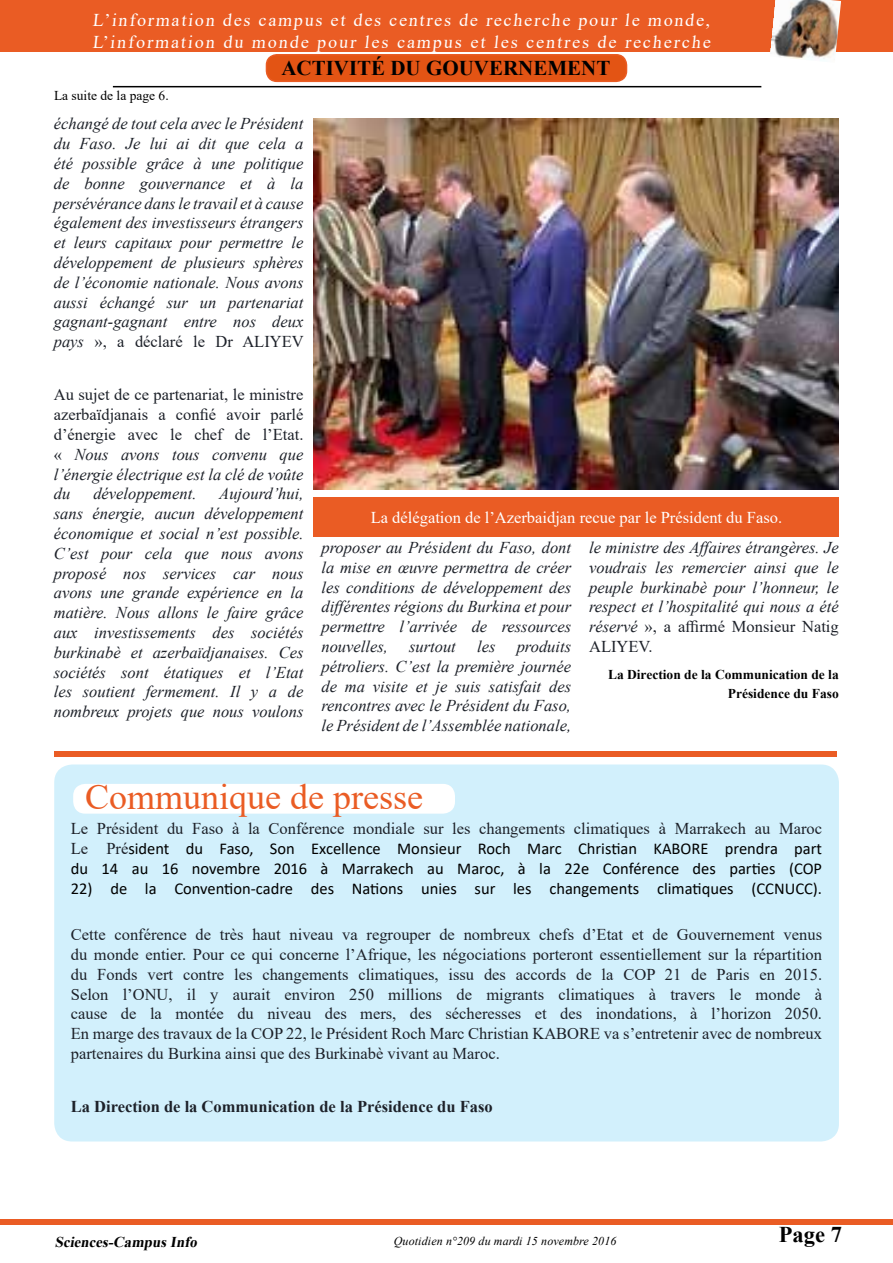
<style>
.page{position:relative;width:893px;height:1263px;background:#fff}
.page>*{position:absolute;margin:0;border:0;box-sizing:border-box;transform-origin:0 0}
.t1{font:36px "Times New Roman";color:#ea5c24}
.t2{font:700 22.5px "Times New Roman";color:#000}
.t3{font:700 21px "Times New Roman";color:#000}
.t4{font:18px/21.6px "Times New Roman";letter-spacing:.105em;color:#fff}
.t5{font:italic 16.5px/19.8px "Times New Roman";color:#1d2129;text-align:justify}
.t6{font:16.5px/19.8px "Times New Roman";color:#1d2129;text-align:justify}
.t7{font:16.5px/19.8px "Calibri";color:#000}
.t8{font:16.5px "Times New Roman";color:#fff}
.t9{font:700 16.5px "Times New Roman";color:#1d2129}
.t10{font:italic 700 15px "Times New Roman";color:#000}
.t11{font:700 13.5px/19.8px "Times New Roman";color:#000;text-align:right}
.t12{font:13.5px "Times New Roman";color:#000}
.t13{font:italic 12px "Times New Roman";letter-spacing:.01em;color:#000}
.s1{font-style:normal}
.s2{font-style:italic}
.s3{font-family:"Times New Roman";color:#1d2129}
</style>
<div class="page">
<div style="left:0;top:1219px;width:893px;height:6px;background:#ea5c24"></div>
<div style="left:54px;top:764px;width:785px;height:377px;background:#d2f0fc;border-radius:18px"></div>
<hr style="left:113px;top:86px;width:648px;height:1px;background:#000">
<div style="left:0;top:0;width:893px;height:51px;background:#ea5c24"></div>
<img style="left:770px;top:0;width:71px;height:61px">
<div style="left:266px;top:55px;width:360px;height:26px;background:#e35414;border-radius:10px"></div>
<div style="left:266px;top:54px;width:361px;height:28px;border:2px solid #ea5c24;border-radius:10px"></div>
<img style="left:314px;top:118px;width:525px;height:371px">
<div style="left:314px;top:498px;width:525px;height:39px;background:#ea5c24"></div>
<div style="left:73px;top:784px;width:382px;height:30px;background:#fff;border-radius:12px"></div>
<div style="left:54px;top:751px;width:782px;height:6px;background:#ea5c24"></div>
<p class="t4" style="left:92px;top:9px;width:622px">L’information des campus et des centres de recherche pour le monde,<br>L’information du monde pour les campus et les centres de recherche</p>
<p class="t3" style="left:281px;top:53px;width:331px">ACTIVITÉ DU GOUVERNEMENT</p>
<p class="t12" style="left:54px;top:86px;width:116px">La suite de la page 6.</p>
<p class="t5" style="left:54px;top:114px;width:251px">échangé de tout cela avec le Président du Faso. Je lui ai dit que cela a été possible grâce à une politique de bonne gouvernance et à la persévérance dans le travail et à cause également des investisseurs étrangers et leurs capitaux pour permettre le développement de plusieurs sphères de l’économie nationale. Nous avons aussi échangé sur un partenariat gagnant-gagnant entre nos deux pays <span class="s1">», a déclaré le Dr ALIYEV</span></p>
<p class="t6" style="left:54px;top:384px;width:251px">Au sujet de ce partenariat, le ministre azerbaïdjanais a confié avoir parlé d’énergie avec le chef de l’Etat. « <span class="s2">Nous avons tous convenu que l’énergie électrique est la clé de voûte du</span></p>
<p class="t5" style="left:54px;top:484px;width:251px;text-indent:165px">Aujourd’hui, sans énergie, aucun développement économique et social n’est possible.<br>C’est pour cela que nous avons proposé nos services car nous avons une grande expérience en la matière. Nous allons le faire grâce aux investissements des sociétés burkinabè et azerbaïdjanaises. Ces sociétés sont étatiques et l’Etat les soutient fermement. Il y a de nombreux projets que nous voulons</p>
<p class="t5" style="left:93px;top:484px;width:105px">développement.</p>
<p class="t8" style="left:371px;top:506px;width:413px">La délégation de l’Azerbaidjan recue par le Président du Faso.</p>
<p class="t5" style="left:321px;top:537px;width:251px">proposer au Président du Faso, dont la mise en œuvre permettra de créer les conditions de développement des différentes régions du Burkina et pour permettre l’arrivée de ressources nouvelles,</p>
<p class="t5" style="left:321px;top:636px;width:251px;text-indent:195px">produits pétroliers. C’est la première journée de ma visite et je suis satisfait des rencontres avec le Président du Faso, le Président de l’Assemblée nationale,</p>
<p class="t5" style="left:409px;top:636px;width:48px">surtout</p>
<p class="t5" style="left:477px;top:636px;width:20px">les</p>
<p class="t5" style="left:589px;top:537px;width:251px">le ministre des Affaires étrangères. Je voudrais les remercier ainsi que le peuple burkinabè pour l’honneur, le respect et l’hospitalité qui nous a été réservé <span class="s1">», a affirmé Monsieur Natig ALIYEV.</span></p>
<p class="t11" style="left:608px;top:664px;width:232px">La Direction de la Communication de la<br>Présidence du Faso</p>
<h1 class="t1" style="left:85px;top:771px;width:339px">Communique de presse</h1>
<p class="t6" style="left:71px;top:818px;width:753px">Le Président du Faso à la Conférence mondiale sur les changements climatiques à Marrakech au Maroc</p>
<p class="t7" style="left:71px;top:838px;width:753px"><span class="s3">Le Pré</span>sident du Faso, Son Excellence Monsieur Roch Marc Christian KABORE prendra part du 14 au 16 novembre 2016 à Marrakech au Maroc, à la 22e Conférence des parties (COP</p>
<p class="t7" style="left:71px;top:878px;width:753px">22) de la Convention-cadre des Nations unies sur les changements climatiques (CCNUCC).</p>
<p class="t6" style="left:71px;top:924px;width:753px">Cette conférence de très haut niveau va regrouper de nombreux chefs d’Etat et de Gouvernement venus du monde entier. Pour ce qui concerne l’Afrique, les négociations porteront essentiellement sur la répartition du Fonds vert contre les changements climatiques, issu des accords de la COP 21 de Paris en 2015.<br>Selon l’ONU, il y aurait environ 250 millions de migrants climatiques à travers le monde à cause de la montée du niveau des mers, des sécheresses et des inondations, à l’horizon 2050.<br>En marge des travaux de la COP 22, le Président Roch Marc Christian KABORE va s’entretenir avec de nombreux partenaires du Burkina ainsi que des Burkinabè vivant au Maroc.</p>
<p class="t9" style="left:71px;top:1094px;width:423px">La Direction de la Communication de la Présidence du Faso</p>
<p class="t10" style="left:55px;top:1231px;width:147px">Sciences-CampusInfo</p>
<p class="t13" style="left:394px;top:1232px;width:224px">Quotidien n°209 du mardi 15 novembre 2016</p>
<h2 class="t2" style="left:779px;top:1218px;width:65px">Page 7</h2>
</div>
